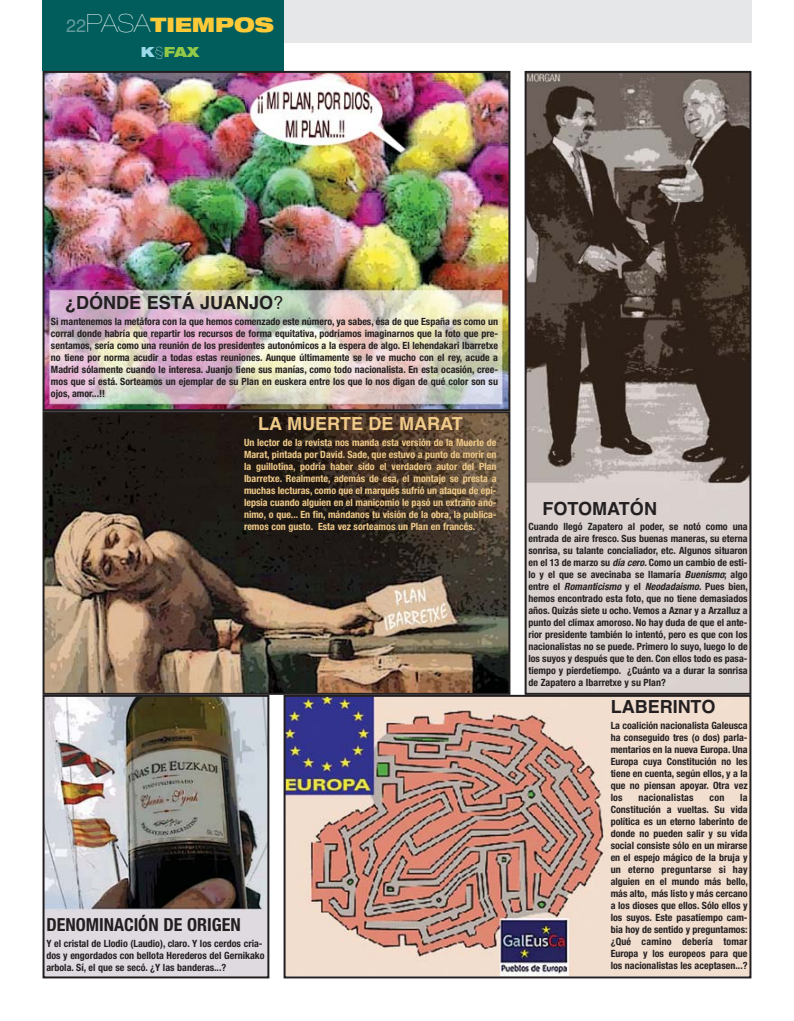
<style>
.page{position:relative;width:794px;height:1021px;background:#fff}
.page>*{position:absolute;margin:0;border:0;box-sizing:border-box;transform-origin:0 0}
.t1{font:900 expanded 20px "Helvetica Neue";color:#ffca38}
.t2{font:700 18px "Helvetica";color:#231f20}
.t3{font:700 condensed 18px "Helvetica Neue";color:#231f20}
.t4{font:700 18px "Helvetica";color:#f0ca89}
.t5{font:900 expanded 14px "Helvetica Neue";color:#94c947}
.t6{font:700 condensed 10px/12px "Helvetica Neue";color:#231f20;text-align:justify}
.t7{font:700 condensed 10px/12px "Helvetica Neue";color:#f0ca89;text-align:justify}
.t8{font:700 condensed 10px "Helvetica Neue";letter-spacing:.02em;color:#231f20}
.s1{font-family:"Helvetica";font-weight:400;font-stretch:normal;font-size:18px;color:#629b9d}
.s2{font-size:25px;color:#fff}
.s3{color:#9cdaeb}
.s4{color:#fff}
.s5{font-weight:400}
.s6{font-style:italic}
</style>
<div class="page">
<div style="left:43px;top:0;width:708px;height:43px;background:#e6e7e8"></div>
<div style="left:43px;top:0;width:240px;height:71px;background:#005d5b"></div>
<img style="left:46px;top:74px;width:461px;height:334px">
<div style="left:43px;top:71px;width:467px;height:340px;border:2px solid #231f20"></div>
<img style="left:46px;top:414px;width:461px;height:277px">
<div style="left:43px;top:411px;width:467px;height:283px;border:2px solid #231f20"></div>
<img style="left:286px;top:697px;width:462px;height:278px">
<div style="left:283px;top:694px;width:468px;height:284px;border:2px solid #231f20"></div>
<img style="left:46px;top:697px;width:220px;height:278px">
<div style="left:43px;top:694px;width:226px;height:284px;border:2px solid #231f20"></div>
<img style="left:527px;top:74px;width:221px;height:617px">
<div style="left:524px;top:71px;width:227px;height:623px;border:2px solid #231f20"></div>
<h1 class="t1" style="left:66px;top:17px;width:210px"><span class="s1">22</span><span class="s2">PASA</span>TIEMPOS</h1>
<h3 class="t5" style="left:141px;top:46px;width:60px"><span class="s3">K</span><span class="s4">§</span>FAX</h3>
<h2 class="t2" style="left:65px;top:296px;width:219px">¿DÓNDE ESTÁ JUANJO<span class="s5">?</span></h2>
<p class="t6" style="left:51px;top:316px;width:448px">Si mantenemos la metáfora con la que hemos comenzado este número, ya sabes, ésa de que España es como un corral donde habría que repartir los recursos de forma equitativa, podríamos imaginarnos que la foto que pre&shy;sentamos, sería como una reunión de los presidentes autonómicos a la espera de algo. El lehendakari Ibarretxe no tiene por norma acudir a todas estas reuniones. Aunque últimamente se le ve mucho con el rey, acude a Madrid sólamente cuando le interesa. Juanjo tiene sus manías, como todo nacionalista. En esta ocasión, cree&shy;mos que sí está. Sorteamos un ejemplar de su Plan en euskera entre los que lo nos digan de qué color son su ojos, amor...!!</p>
<h2 class="t4" style="left:258px;top:417px;width:206px">LA MUERTE DE MARAT</h2>
<p class="t7" style="left:244px;top:437px;width:254px">Un lector de la revista nos manda esta versión de la Muerte de Marat, pintada por David. Sade, que estuvo a punto de morir en la guillotina, podría haber sido el verdadero autor del Plan Ibarretxe. Realmente, además de esa, el montaje se presta a muchas lecturas, como que el marqués sufrió un ataque de epi&shy;lepsia cuando alguien en el manicomio le pasó un extraño anó&shy;nimo, o que... En fin, mándanos tu visión de la obra, la publica&shy;remos con gusto. Esta vez sorteamos un Plan en francés.</p>
<h2 class="t3" style="left:46px;top:917px;width:196px">DENOMINACIÓN DE ORIGEN</h2>
<p class="t6" style="left:46px;top:937px;width:220px;text-align:left">Y el cristal de Llodio (Laudio), claro. Y los cerdos cria&shy;dos y engordados con bellota Herederos del Gernikako arbola. Sí, el que se secó. ¿Y las banderas...?</p>
<h2 class="t2" style="left:542px;top:501px;width:116px">FOTOMATÓN</h2>
<p class="t6" style="left:528px;top:521px;width:221px">Cuando llegó Zapatero al poder, se notó como una entrada de aire fresco. Sus buenas maneras, su eterna sonrisa, su talante concialiador, etc. Algunos situaron en el 13 de marzo su <span class="s6">día cero</span>. Como un cambio de esti&shy;lo y el que se avecinaba se llamaría <span class="s6">Buenismo</span>; algo e n t r e e l <span class="s6">Romanticismo</span> y e l <span class="s6">Neodadaismo</span>. P u e s b i e n , hemos encontrado esta foto, que no tiene demasiados años. Quizás siete u ocho. Vemos a Aznar y a Arzalluz a punto del clímax amoroso. No hay duda de que el ante&shy;rior presidente también lo intentó, pero es que con los nacionalistas no se puede. Primero lo suyo, luego lo de los suyos y después que te den. Con ellos todo es pasa&shy;tiempo y pierdetiempo. ¿Cuánto va a durar la sonrisa de Zapatero a Ibarretxe y su Plan?</p>
<h2 class="t2" style="left:610px;top:700px;width:106px">LABERINTO</h2>
<p class="t6" style="left:610px;top:720px;width:138px">La coalición nacionalista Galeusca ha conseguido tres (o dos) parla&shy;mentarios en la nueva Europa. Una Europa cuya Constitución no les tiene en cuenta, según ellos, y a la que no piensan apoyar. Otra vez los</p>
<p class="t8" style="left:638px;top:793px;width:57px">nacionalistas</p>
<p class="t6" style="left:709px;top:792px;width:16px">con</p>
<p class="t6" style="left:610px;top:792px;width:139px;text-indent:129px">la Constitución a vueltas. Su vida política es un eterno laberinto de donde no pueden salir y su vida social consiste sólo en un mirarse en el espejo mágico de la bruja y un eterno preguntarse si hay alguien en el mundo más bello, más alto, más listo y más cercano a los dioses que ellos. Sólo ellos y los suyos. Este pasatiempo cam&shy;bia hoy de sentido y preguntamos: ¿Qué camino debería tomar Europa y los europeos para que los nacionalistas les aceptasen...?</p>
</div>
